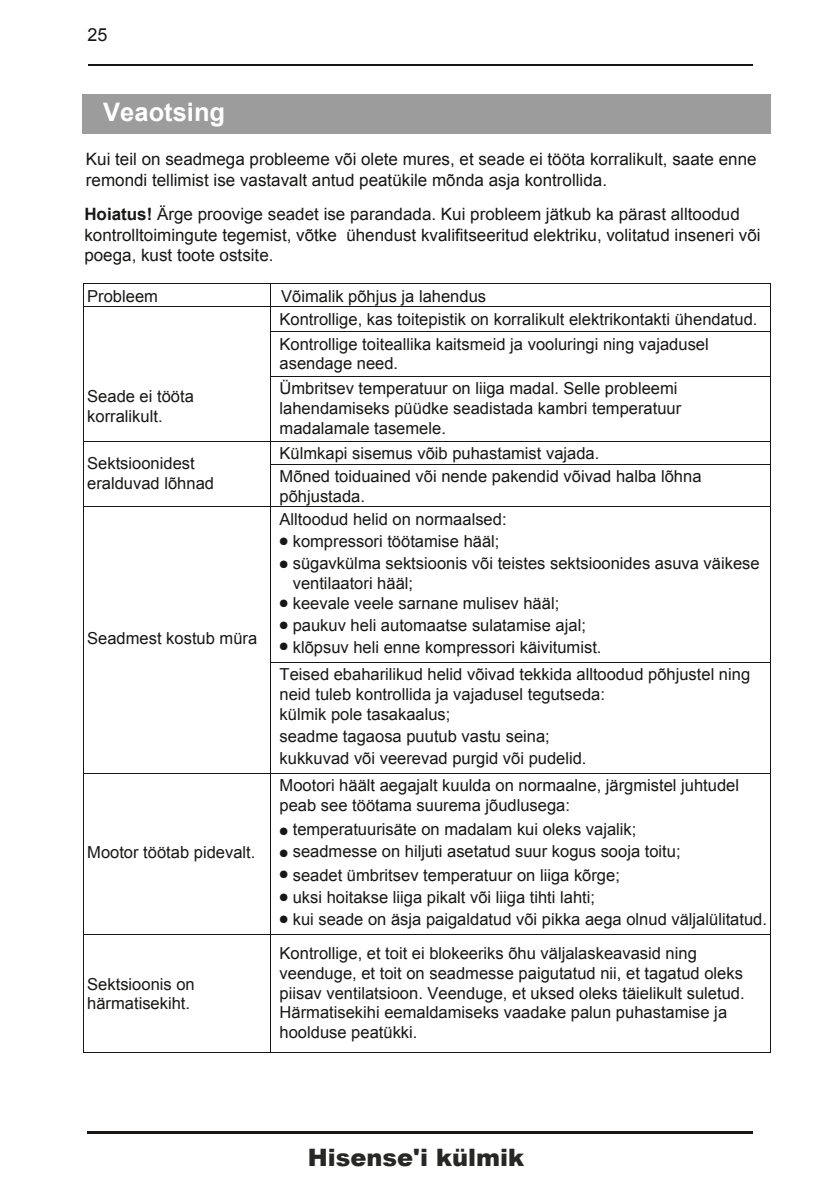
<style>
.page{position:relative;width:840px;height:1191px;background:#fff}
.page>*{position:absolute;margin:0;border:0;box-sizing:border-box;transform-origin:0 0}
.t1{font:700 25.4px "Arial";color:#fff}
.t2{font:900 24px "Arial";color:#272725}
.t3{font:18px "Arial";color:#181716}
.t4{font:17px/20.4px "Arial";color:#181716}
.t5{font:16.6px/19.8px "Arial";color:#181716}
.t6{font:10px/21.6px "Sim Sun";color:#181716;text-align:justify}
.s1{font-weight:700}
</style>
<div class="page">
<div style="left:82px;top:94px;width:688px;height:40px;background:#9c9c9d"></div>
<hr style="left:87px;top:65px;width:665px;height:1px;background:#181716">
<hr style="left:87px;top:1131px;width:665px;height:3px;background:#181716">
<hr style="left:83px;top:283px;width:687px;height:1px;background:#181716">
<hr style="left:83px;top:306px;width:687px;height:1px;background:#181716">
<svg style="left:270px;top:284px;width:1px;height:47px"></svg>
<svg style="left:83px;top:284px;width:1px;height:48px"></svg>
<hr style="left:270px;top:331px;width:500px;height:1px;background:#181716">
<hr style="left:83px;top:332px;width:1px;height:44px;background:#181716">
<hr style="left:270px;top:332px;width:1px;height:44px;background:#181716">
<hr style="left:769px;top:332px;width:1px;height:44px;background:#181716">
<hr style="left:270px;top:376px;width:500px;height:1px;background:#181716">
<hr style="left:83px;top:377px;width:1px;height:64px;background:#181716">
<hr style="left:270px;top:377px;width:1px;height:64px;background:#181716">
<hr style="left:769px;top:377px;width:1px;height:64px;background:#181716">
<hr style="left:83px;top:441px;width:687px;height:1px;background:#181716">
<svg style="left:270px;top:442px;width:1px;height:22px"></svg>
<svg style="left:83px;top:442px;width:1px;height:22px"></svg>
<hr style="left:270px;top:464px;width:500px;height:1px;background:#181716">
<hr style="left:83px;top:464px;width:1px;height:42px;background:#181716">
<hr style="left:270px;top:464px;width:1px;height:42px;background:#181716">
<hr style="left:769px;top:464px;width:1px;height:42px;background:#181716">
<hr style="left:83px;top:506px;width:687px;height:1px;background:#181716">
<hr style="left:83px;top:507px;width:1px;height:154px;background:#181716">
<hr style="left:270px;top:507px;width:1px;height:154px;background:#181716">
<hr style="left:769px;top:507px;width:1px;height:154px;background:#181716">
<hr style="left:270px;top:661px;width:500px;height:1px;background:#181716">
<hr style="left:83px;top:662px;width:1px;height:110px;background:#181716">
<hr style="left:270px;top:662px;width:1px;height:110px;background:#181716">
<hr style="left:769px;top:662px;width:1px;height:110px;background:#181716">
<hr style="left:83px;top:772px;width:687px;height:1px;background:#181716">
<hr style="left:83px;top:773px;width:1px;height:160px;background:#181716">
<hr style="left:270px;top:773px;width:1px;height:160px;background:#181716">
<hr style="left:769px;top:773px;width:1px;height:160px;background:#181716">
<hr style="left:83px;top:933px;width:687px;height:1px;background:#181716">
<hr style="left:83px;top:934px;width:1px;height:119px;background:#181716">
<hr style="left:270px;top:934px;width:1px;height:119px;background:#181716">
<hr style="left:769px;top:934px;width:1px;height:119px;background:#181716">
<hr style="left:83px;top:1052px;width:687px;height:1px;background:#181716">
<p class="t3" style="left:87px;top:23px;width:22px">25</p>
<h1 class="t1" style="left:103px;top:95px;width:123px">Veaotsing</h1>
<p class="t4" style="left:86px;top:149px;width:671px">Kui teil on seadmega probleeme või olete mures, et seade ei tööta korralikult, saate enne remondi tellimist ise vastavalt antud peatükile mõnda asja kontrollida.</p>
<p class="t4" style="left:84px;top:204px;width:677px"><span class="s1">Hoiatus!</span> Ärge proovige seadet ise parandada. Kui probleem jätkub ka pärast alltoodud kontrolltoimingute tegemist, võtke ühendust kvalifitseeritud elektriku, volitatud inseneri või poega, kust toote ostsite.</p>
<p class="t5" style="left:87px;top:286px;width:72px">Probleem</p>
<p class="t5" style="left:279px;top:307px;width:479px;line-height:24.8px">Kontrollige, kas toitepistik on korralikult elektrikontakti ühendatud.<br>Kontrollige toiteallika kaitsmeid ja vooluringi ning vajadusel</p>
<p class="t5" style="left:279px;top:351px;width:399px;line-height:25px">asendage need.<br>Ümbritsev temperatuur on liiga madal. Selle probleemi</p>
<p class="t5" style="left:279px;top:399px;width:403px">lahendamiseks püüdke seadistada kambri temperatuur madalamale tasemele.</p>
<p class="t5" style="left:279px;top:442px;width:423px;line-height:22.8px">Külmkapi sisemus võib puhastamist vajada.<br>Mõned toiduained või nende pakendid võivad halba lõhna</p>
<p class="t5" style="left:279px;top:486px;width:87px">põhjustada.</p>
<p class="t5" style="left:279px;top:509px;width:228px">Alltoodud helid on normaalsed:</p>
<p class="t5" style="left:292px;top:531px;width:208px">kompressori töötamise hääl;</p>
<p class="t5" style="left:292px;top:553px;width:468px">sügavkülma sektsioonis või teistes sektsioonides asuva väikese</p>
<p class="t5" style="left:292px;top:573px;width:268px">ventilaatori hääl;<br>keevale veele sarnane mulisev hääl;</p>
<p class="t5" style="left:292px;top:614px;width:310px;line-height:22px">paukuv heli automaatse sulatamise ajal; klõpsuv heli enne kompressori käivitumist.</p>
<p class="t5" style="left:281px;top:287px;width:206px">Võimalik põhjus ja lahendus</p>
<p class="t5" style="left:87px;top:386px;width:108px">Seade ei tööta korralikult.</p>
<p class="t5" style="left:87px;top:453px;width:128px">Sektsioonidest eralduvad lõhnad</p>
<p class="t6" style="left:278px;top:531px;width:11px">●</p>
<p class="t6" style="left:278px;top:553px;width:11px">●</p>
<p class="t6" style="left:278px;top:593px;width:11px">● ● ●</p>
<p class="t5" style="left:87px;top:629px;width:171px">Seadmest kostub müra</p>
<p class="t5" style="left:87px;top:842px;width:170px">Mootor töötab pidevalt.</p>
<p class="t5" style="left:87px;top:974px;width:109px">Sektsioonis on härmatisekiht.</p>
<p class="t5" style="left:279px;top:664px;width:472px">Teised ebaharilikud helid võivad tekkida alltoodud põhjustel ning neid tuleb kontrollida ja vajadusel tegutseda:<br>külmik pole tasakaalus;</p>
<p class="t5" style="left:279px;top:725px;width:308px;line-height:22.2px">seadme tagaosa puutub vastu seina; kukkuvad või veerevad purgid või pudelid.</p>
<p class="t5" style="left:279px;top:775px;width:461px">Mootori häält aegajalt kuulda on normaalne, järgmistel juhtudel peab see töötama suurema jõudlusega:</p>
<p class="t5" style="left:292px;top:818px;width:389px;line-height:22.2px">temperatuurisäte on madalam kui oleks vajalik; seadmesse on hiljuti asetatud suur kogus sooja toitu;</p>
<p class="t5" style="left:292px;top:864px;width:475px;line-height:22px">seadet ümbritsev temperatuur on liiga kõrge;<br>uksi hoitakse liiga pikalt või liiga tihti lahti;<br>kui seade on äsja paigaldatud või pikka aega olnud väljalülitatud.</p>
<p class="t6" style="left:278px;top:820px;width:11px">● ● ●</p>
<p class="t6" style="left:278px;top:886px;width:11px">●</p>
<p class="t6" style="left:278px;top:908px;width:11px">●</p>
<p class="t5" style="left:279px;top:943px;width:466px">Kontrollige, et toit ei blokeeriks õhu väljalaskeavasid ning veenduge, et toit on seadmesse paigutatud nii, et tagatud oleks piisav ventilatsioon. Veenduge, et uksed oleks täielikult suletud.<br>Härmatisekihi eemaldamiseks vaadake palun puhastamise ja hoolduse peatükki.</p>
<h2 class="t2" style="left:308px;top:1140px;width:218px">Hisense'i külmik</h2>
</div>
